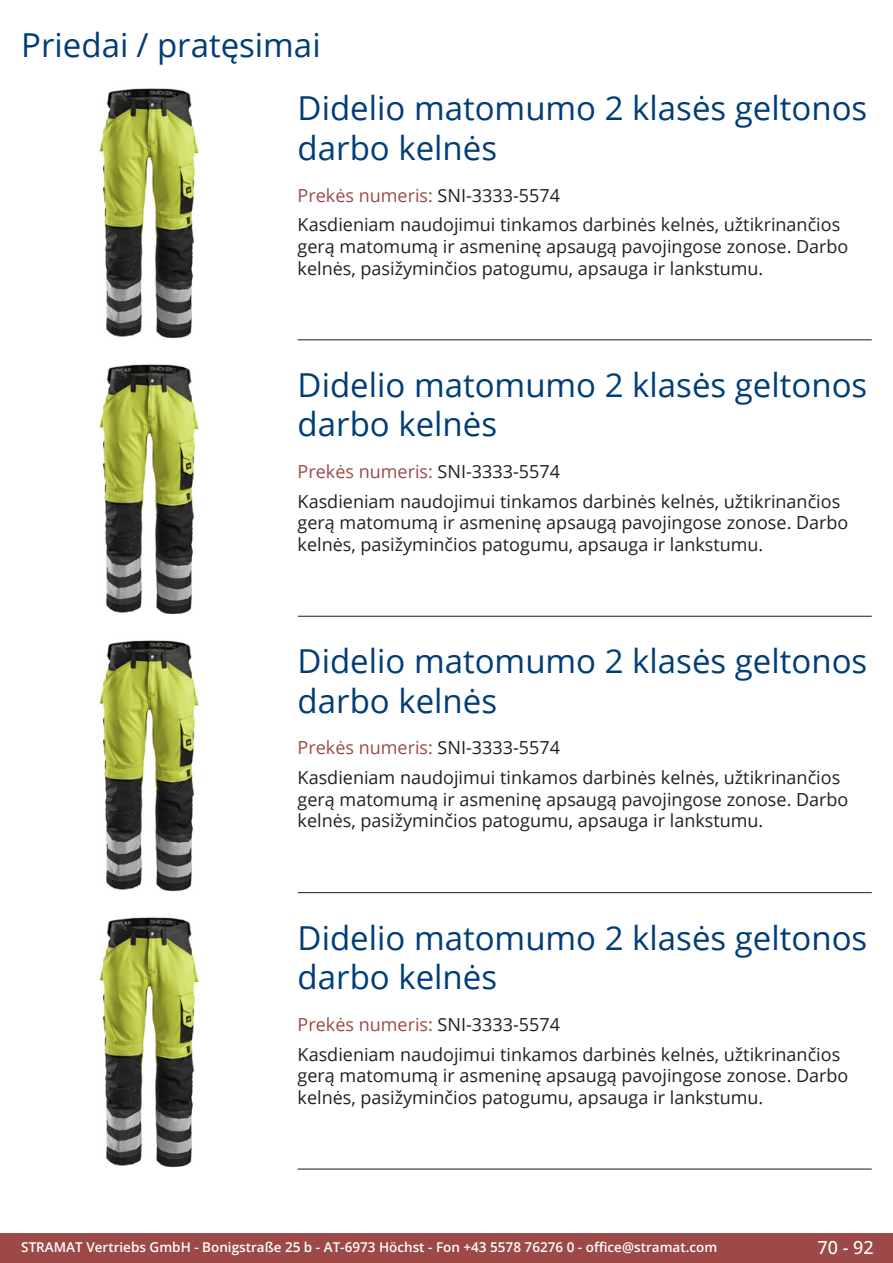
<style>
.page{position:relative;width:893px;height:1263px;background:#fff}
.page>*{position:absolute;margin:0;border:0;box-sizing:border-box;transform-origin:0 0}
.Produkttitel{font:33px/39.6px "Open Sans";color:#003d78}
.RastTitel{font:33px "Open Sans";color:#003d78}
.Beschreibung_Text{font:18px/21.6px "Open Sans";color:#231f20}
.TechDaten_Überschrif{font:18px "Open Sans";color:#9c4948}
.t1{font:500 18px "Open Sans";color:#fff}
.t2{font:600 13.5px "Open Sans";color:#fff}
.s1{color:#231f20}
</style>
<div class="page">
<div style="left:0;top:1233px;width:893px;height:30px;background:#9c4948"></div>
<hr style="left:298px;top:340px;width:574px;height:1px;background:#201d08">
<hr style="left:298px;top:616px;width:574px;height:1px;background:#201d08">
<hr style="left:298px;top:892px;width:574px;height:1px;background:#201d08">
<hr style="left:298px;top:1169px;width:574px;height:1px;background:#201d08">
<img style="left:99px;top:88px;width:100px;height:251px">
<img style="left:99px;top:364px;width:100px;height:251px">
<img style="left:99px;top:640px;width:100px;height:252px">
<img style="left:99px;top:917px;width:100px;height:251px">
<p class="RastTitel" style="left:21px;top:22px;width:301px">Priedai / pratęsimai</p>
<p class="Produkttitel" style="left:298px;top:88px;width:571px">Didelio matomumo 2 klasės geltonos darbo kelnės</p>
<p class="TechDaten_Überschrif" style="left:298px;top:183px;width:264px">Prekės numeris: <span class="s1">SNI-3333-5574</span></p>
<p class="Beschreibung_Text" style="left:298px;top:214px;width:552px">Kasdieniam naudojimui tinkamos darbinės kelnės, užtikrinančios gerą matomumą ir asmeninę apsaugą pavojingose zonose. Darbo kelnės, pasižyminčios patogumu, apsauga ir lankstumu.</p>
<p class="Produkttitel" style="left:298px;top:364px;width:571px">Didelio matomumo 2 klasės geltonos darbo kelnės</p>
<p class="TechDaten_Überschrif" style="left:298px;top:459px;width:264px">Prekės numeris: <span class="s1">SNI-3333-5574</span></p>
<p class="Beschreibung_Text" style="left:298px;top:490px;width:552px">Kasdieniam naudojimui tinkamos darbinės kelnės, užtikrinančios gerą matomumą ir asmeninę apsaugą pavojingose zonose. Darbo kelnės, pasižyminčios patogumu, apsauga ir lankstumu.</p>
<p class="Produkttitel" style="left:298px;top:640px;width:571px">Didelio matomumo 2 klasės geltonos darbo kelnės</p>
<p class="TechDaten_Überschrif" style="left:298px;top:735px;width:264px">Prekės numeris: <span class="s1">SNI-3333-5574</span></p>
<p class="Beschreibung_Text" style="left:298px;top:766px;width:552px">Kasdieniam naudojimui tinkamos darbinės kelnės, užtikrinančios gerą matomumą ir asmeninę apsaugą pavojingose zonose. Darbo kelnės, pasižyminčios patogumu, apsauga ir lankstumu.</p>
<p class="Produkttitel" style="left:298px;top:917px;width:571px">Didelio matomumo 2 klasės geltonos darbo kelnės</p>
<p class="TechDaten_Überschrif" style="left:298px;top:1012px;width:264px">Prekės numeris: <span class="s1">SNI-3333-5574</span></p>
<p class="Beschreibung_Text" style="left:298px;top:1043px;width:552px">Kasdieniam naudojimui tinkamos darbinės kelnės, užtikrinančios gerą matomumą ir asmeninę apsaugą pavojingose zonose. Darbo kelnės, pasižyminčios patogumu, apsauga ir lankstumu.</p>
<p class="t2" style="left:21px;top:1238px;width:698px">STRAMAT Vertriebs GmbH - Bonigstraße 25 b - AT-6973 Höchst - Fon +43 5578 76276 0 - office@stramat.com</p>
<p class="t1" style="left:817px;top:1234px;width:58px">70 - 92</p>
</div>
